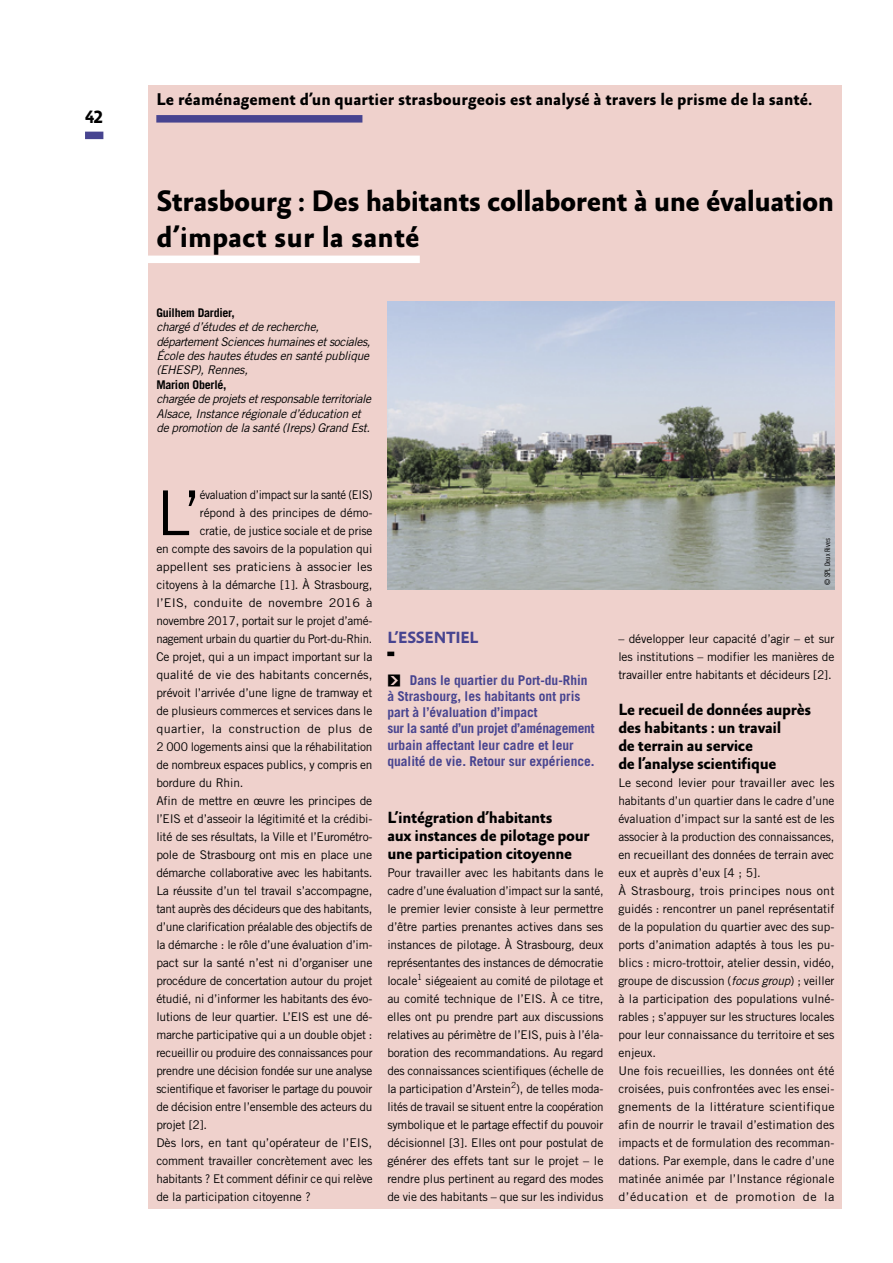
<style>
.page{position:relative;width:893px;height:1263px;background:#fff}
.page>*{position:absolute;margin:0;border:0;box-sizing:border-box;transform-origin:0 0}
.t1{font:61.8px "Trade Gothic LT Std";color:#000}
.t2{font:700 30px/36px "Absara Sans OT";letter-spacing:-.02em;color:#000}
.t3{font:700 18px "Absara Sans OT";color:#000}
.t4{font:700 17.25px "Absara Sans OT";color:#000}
.t5{font:700 16.5px/18px "Absara Sans OT";letter-spacing:-.02em;color:#000}
.t6{font:700 16.5px "Absara Sans OT";letter-spacing:-.02em;color:#474490}
.t7{font:700 13.5px/16.2px "Trade Gothic LT Std";color:#474490}
.t8{font:12px/18px "Trade Gothic LT Std";letter-spacing:-.01em;color:#000;text-align:justify}
.t9{font:italic 12px/14.4px "Trade Gothic LT Std";letter-spacing:-.02em;color:#000}
.t10{font:12px "Trade Gothic LT Std";letter-spacing:-.01em;color:#000;scale:.96 1}
.t11{font:12px "Trade Gothic LT Std";letter-spacing:-.01em;color:#000;scale:1.05 1}
.t12{font:12px "Trade Gothic LT Std";letter-spacing:-.03em;color:#000;scale:.95 1}
.t13{font:12px "Trade Gothic LT Std";letter-spacing:.025em;color:#000;scale:1.05 1}
.t14{font:12px "Trade Gothic LT Std";letter-spacing:.015em;color:#000;scale:1.05 1}
.t15{font:700 12px "Trade Gothic LT Std";letter-spacing:-.02em;color:#000}
.t16{font:7.5px "Trade Gothic LT Std Cn 18";color:#000}
.s1{font-family:"Arrow Dynamic";color:#000}
.s2{font-style:italic}
</style>
<div class="page">
<div style="left:149px;top:85px;width:693px;height:1124px;background:#efd1cc"></div>
<div style="left:156px;top:115px;width:206px;height:8px;background:#474490"></div>
<div style="left:144px;top:256px;width:276px;height:7px;background:#fff"></div>
<svg style="left:387px;top:652px;width:7px;height:4px"></svg>
<img style="left:387px;top:302px;width:447px;height:287px">
<div style="left:85px;top:132px;width:18px;height:7px;background:#474490"></div>
<h3 class="t3" style="left:85px;top:107px;width:19px">42</h3>
<h3 class="t4" style="left:156px;top:90px;width:658px">Le réaménagement d’un quartier strasbourgeois est analysé à travers le prisme de la santé.</h3>
<h2 class="t2" style="left:156px;top:185px;width:679px">Strasbourg : Des habitants collaborent à une évaluation d’impact sur la santé</h2>
<p class="t15" style="left:156px;top:305px;width:80px">Guilhem Dardier,</p>
<p class="t9" style="left:156px;top:320px;width:216px">chargé d’études et de recherche, département Sciences humaines et sociales, École des hautes études en santé publique (EHESP), Rennes,</p>
<p class="t15" style="left:156px;top:377px;width:72px">Marion Oberlé,</p>
<p class="t9" style="left:156px;top:392px;width:216px">chargée de projets et responsable territoriale<br>Alsace, Instance régionale d’éducation et de promotion de la santé (Ireps) Grand Est.</p>
<h1 class="t1" style="left:156px;top:476px;width:46px">L’</h1>
<p class="t12" style="left:200px;top:488px;width:183px">évaluation d’impact sur la santé (EIS)</p>
<p class="t8" style="left:200px;top:504px;width:174px">répond à des principes de démo‑</p>
<p class="t8" style="left:200px;top:522px;width:174px">cratie, de justice sociale et de prise</p>
<p class="t8" style="left:156px;top:540px;width:218px">en compte des savoirs de la population qui</p>
<p class="t11" style="left:156px;top:560px;width:207px">appellent ses praticiens à associer les</p>
<p class="t8" style="left:156px;top:576px;width:218px">citoyens à la démarche [1]. À Strasbourg,</p>
<p class="t14" style="left:156px;top:596px;width:207px">l’EIS, conduite de novembre 2016 à</p>
<p class="t8" style="left:156px;top:612px;width:218px">novembre 2017, portait sur le projet d’amé‑</p>
<p class="t10" style="left:156px;top:632px;width:227px">nagement urbain du quartier du Port‑du‑Rhin.</p>
<p class="t8" style="left:156px;top:648px;width:218px">Ce projet, qui a un impact important sur la</p>
<p class="t8" style="left:156px;top:666px;width:218px">qualité de vie des habitants concernés,</p>
<p class="t8" style="left:156px;top:684px;width:218px">prévoit l’arrivée d’une ligne de tramway et</p>
<p class="t8" style="left:156px;top:702px;width:218px">de plusieurs commerces et services dans le</p>
<p class="t13" style="left:156px;top:722px;width:207px">quartier, la construction de plus de</p>
<p class="t8" style="left:156px;top:738px;width:218px">2 000 logements ainsi que la réhabilitation</p>
<p class="t8" style="left:156px;top:756px;width:218px">de nombreux espaces publics, y compris en</p>
<p class="t8" style="left:156px;top:774px;width:89px">bordure du Rhin.</p>
<p class="t8" style="left:156px;top:792px;width:218px">Afin de mettre en œuvre les principes de</p>
<p class="t8" style="left:156px;top:810px;width:218px">l’EIS et d’asseoir la légitimité et la crédibi‑</p>
<p class="t8" style="left:156px;top:828px;width:218px">lité de ses résultats, la Ville et l’Eurométro‑</p>
<p class="t8" style="left:156px;top:846px;width:218px">pole de Strasbourg ont mis en place une</p>
<p class="t8" style="left:156px;top:864px;width:218px">démarche collaborative avec les habitants.</p>
<p class="t8" style="left:156px;top:882px;width:218px">La réussite d’un tel travail s’accompagne,</p>
<p class="t8" style="left:156px;top:900px;width:218px">tant auprès des décideurs que des habitants,</p>
<p class="t8" style="left:156px;top:918px;width:217px">d’une clarification préalable des objectifs de</p>
<p class="t8" style="left:156px;top:936px;width:218px">la démarche : le rôle d’une évaluation d’im‑</p>
<p class="t8" style="left:156px;top:954px;width:218px">pact sur la santé n’est ni d’organiser une</p>
<p class="t8" style="left:156px;top:972px;width:218px">procédure de concertation autour du projet</p>
<p class="t8" style="left:156px;top:990px;width:218px">étudié, ni d’informer les habitants des évo‑</p>
<p class="t8" style="left:156px;top:1008px;width:218px">lutions de leur quartier. L’EIS est une dé‑</p>
<p class="t8" style="left:156px;top:1026px;width:218px">marche participative qui a un double objet :</p>
<p class="t8" style="left:156px;top:1044px;width:218px">recueillir ou produire des connaissances pour</p>
<p class="t8" style="left:156px;top:1062px;width:218px">prendre une décision fondée sur une analyse</p>
<p class="t8" style="left:156px;top:1080px;width:218px">scientifique et favoriser le partage du pouvoir</p>
<p class="t8" style="left:156px;top:1098px;width:218px">de décision entre l’ensemble des acteurs du</p>
<p class="t8" style="left:156px;top:1116px;width:52px">projet [2].</p>
<p class="t8" style="left:156px;top:1134px;width:218px">Dès lors, en tant qu’opérateur de l’EIS,</p>
<p class="t8" style="left:156px;top:1152px;width:218px">comment travailler concrètement avec les</p>
<p class="t8" style="left:156px;top:1170px;width:218px">habitants ? Et comment définir ce qui relève</p>
<p class="t8" style="left:156px;top:1188px;width:156px">de la participation citoyenne ?</p>
<p class="t16" style="left:823px;top:585px;width:48px;rotate:-90deg">© SPL Deux Rives</p>
<h3 class="t6" style="left:387px;top:628px;width:93px">L’ESSENTIEL</h3>
<p class="t7" style="left:387px;top:672px;width:209px"><span class="s1">Ç</span> Dans le quartier du Port‑du‑Rhin à Strasbourg, les habitants ont pris part à l’évaluation d’impact<br>sur la santé d’un projet d’aménagement urbain affectant leur cadre et leur qualité de vie. Retour sur expérience.</p>
<h3 class="t5" style="left:387px;top:809px;width:204px">L’intégration d’habitants<br>aux instances de pilotage pour une participation citoyenne</h3>
<p class="t8" style="left:387px;top:864px;width:218px">Pour travailler avec les habitants dans le cadre d’une évaluation d’impact sur la santé, le premier levier consiste à leur permettre d’être parties prenantes actives dans ses instances de pilotage. À Strasbourg, deux représentantes des instances de démocratie locale<sup>1</sup> siégeaient au comité de pilotage et au comité technique de l’EIS. À ce titre, elles ont pu prendre part aux discussions relatives au périmètre de l’EIS, puis à l’éla‑ boration des recommandations. Au regard des connaissances scientifiques (échelle de la participation d’Arstein<sup>2</sup>), de telles moda‑ lités de travail se situent entre la coopération symbolique et le partage effectif du pouvoir décisionnel [3]. Elles ont pour postulat de générer des effets tant sur le projet – le rendre plus pertinent au regard des modes de vie des habitants – que sur les individus</p>
<p class="t8" style="left:618px;top:630px;width:218px">– développer leur capacité d’agir – et sur les institutions – modifier les manières de travailler entre habitants et décideurs [2].</p>
<h3 class="t5" style="left:618px;top:701px;width:194px">Le recueil de données auprès des habitants : un travail<br>de terrain au service<br>de l’analyse scientifique</h3>
<p class="t8" style="left:618px;top:774px;width:218px;text-align:left">Le second levier pour travailler avec les habitants d’un quartier dans le cadre d’une évaluation d’impact sur la santé est de les associer à la production des connaissances, en recueillant des données de terrain avec eux et auprès d’eux [4 ; 5].<br>À Strasbourg, trois principes nous ont guidés : rencontrer un panel représentatif de la population du quartier avec des sup‑ ports d’animation adaptés à tous les pu‑ blics : micro‑trottoir, atelier dessin, vidéo, groupe de discussion (<span class="s2">focus group</span>) ; veiller à la participation des populations vulné‑ rables ; s’appuyer sur les structures locales pour leur connaissance du territoire et ses enjeux.<br>Une fois recueillies, les données ont été croisées, puis confrontées avec les ensei‑ gnements de la littérature scientifique afin de nourrir le travail d’estimation des impacts et de formulation des recomman‑ dations. Par exemple, dans le cadre d’une matinée animée par l’Instance régionale d’éducation et de promotion de la</p>
</div>
